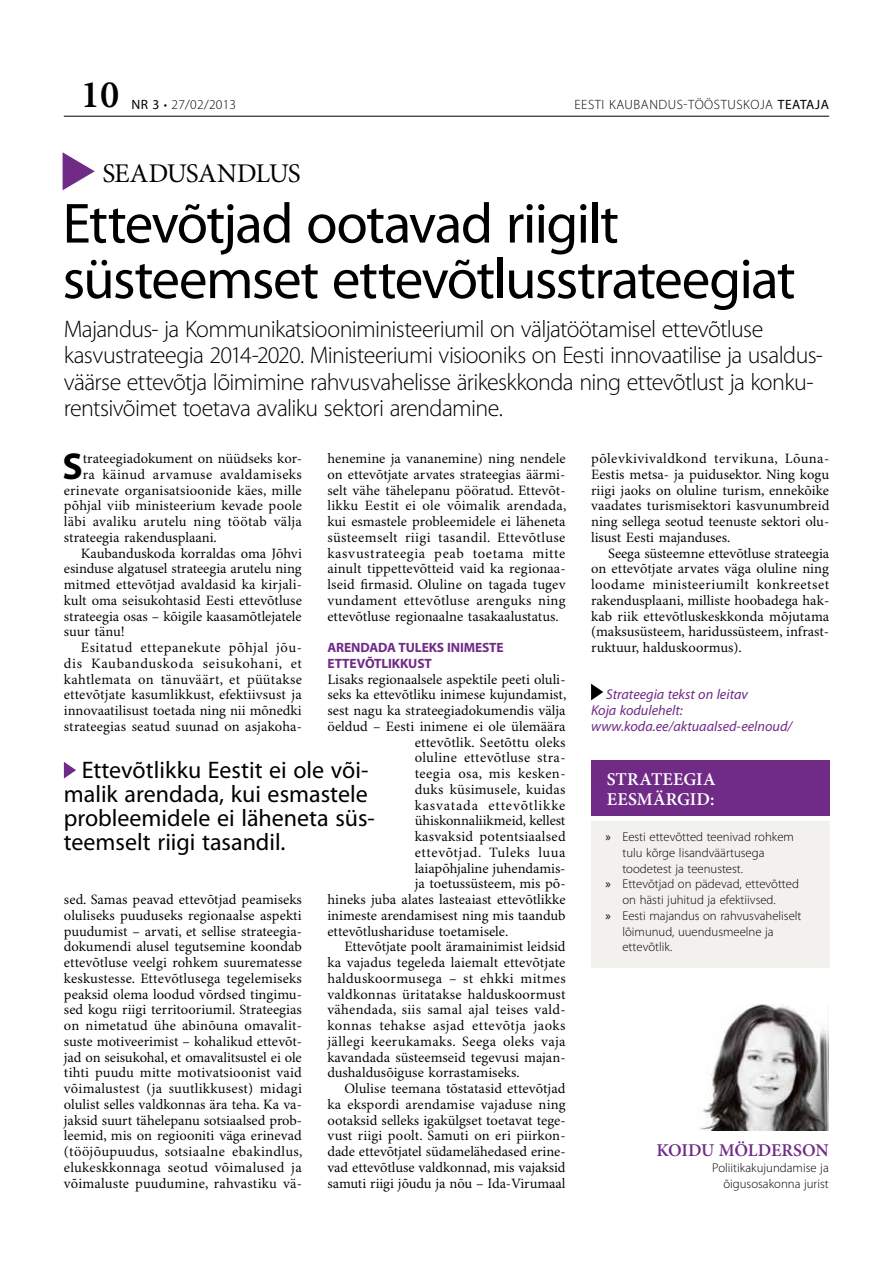
<style>
.page{position:relative;width:893px;height:1263px;background:#fff}
.page>*{position:absolute;margin:0;border:0;box-sizing:border-box;transform-origin:0 0}
.t1{font:57px/55.5px "Myriad Pro";letter-spacing:-.03em;color:#000}
.t2{font:600 39px "Minion Pro";color:#000}
.t3{font:700 37.65px "Myriad Pro";color:#000}
.t4{font:27px "Minion Pro";color:#000}
.t5{font:300 24px/26.2px "Myriad Pro";letter-spacing:-.03em;color:#000}
.t6{font:24px/24px "Myriad Pro";color:#000}
.t7{font:600 18px/19.5px "Minion Pro";letter-spacing:.005em;color:#fff}
.t8{font:600 18px "Minion Pro";letter-spacing:-.01em;color:#702b87}
.t9{font:14.25px/15.8px "Minion Pro";letter-spacing:.005em;color:#000;text-align:justify}
.t10{font:14.25px "Minion Pro";letter-spacing:.03em;color:#000}
.t11{font:italic 14.25px/15.8px "Myriad Pro";color:#702b87}
.t12{font:14.25px "Minion Pro";letter-spacing:.025em;color:#000}
.t13{font:14.25px "Minion Pro";letter-spacing:.035em;color:#000}
.t14{font:14.25px "Minion Pro";letter-spacing:.045em;color:#000}
.t15{font:14.25px "Minion Pro";letter-spacing:.055em;color:#000}
.t16{font:14.25px "Minion Pro";letter-spacing:.04em;color:#000}
.t17{font:300 13.5px "Myriad Pro";letter-spacing:.04em;color:#000}
.t18{font:700 13.5px/15.8px "Myriad Pro";letter-spacing:-.01em;color:#702b87}
.t19{font:300 12.75px/15.8px "Myriad Pro";color:#000;text-align:right}
.s1{font-weight:400}
</style>
<div class="page">
<img style="left:699px;top:1004px;width:130px;height:126px">
<svg style="left:63px;top:152px;width:32px;height:38px"></svg>
<svg style="left:64px;top:762px;width:12px;height:16px"></svg>
<div style="left:591px;top:821px;width:238px;height:147px;background:#f3f1ee"></div>
<div style="left:591px;top:761px;width:238px;height:55px;background:#702b87"></div>
<svg style="left:591px;top:684px;width:12px;height:16px"></svg>
<hr style="left:64px;top:116px;width:765px;height:1px;background:#000">
<h2 class="t2" style="left:81px;top:68px;width:40px">10</h2>
<p class="t17" style="left:131px;top:96px;width:106px"><span class="s1">Nr 3</span> • 27/02/2013</p>
<p class="t17" style="left:574px;top:96px;width:256px">eesti kaubandus-tööstuskoja <span class="s1">teataja</span></p>
<h3 class="t4" style="left:102px;top:157px;width:18px">SEADUSA</h3>
<h3 class="t4" style="left:217px;top:157px;width:37px">NDLUS</h3>
<h1 class="t1" style="left:63px;top:195px;width:734px">Ettevõtjad ootavad riigilt süsteemset ettevõtlusstrateegiat</h1>
<p class="t5" style="left:64px;top:316px;width:761px">Majandus- ja Kommunikatsiooniministeeriumil on väljatöötamisel ettevõtluse kasvustrateegia 2014-2020. Ministeeriumi visiooniks on Eesti innovaatilise ja usaldus&shy;väärse ettevõtja lõimimine rahvusvahelisse ärikeskkonda ning ettevõtlust ja konku&shy;rentsivõimet toetava avaliku sektori arendamine.</p>
<h3 class="t3" style="left:62px;top:442px;width:19px">S</h3>
<p class="t9" style="left:83px;top:451px;width:221px">trateegiadokument on nüüdseks kor-</p>
<p class="t9" style="left:327px;top:451px;width:240px">henemine ja vananemine) ning nendele on ettevõtjate arvates strateegias äärmi&shy;selt vähe tähelepanu pööratud. Ettevõt&shy;likku Eestit ei ole võimalik arendada, kui esmastele probleemidele ei läheneta süsteemselt riigi tasandil. Ettevõtluse kasvustrateegia peab toetama mitte ainult tippettevõtteid vaid ka regionaa&shy;lseid firmasid. Oluline on tagada tugev vundament ettevõtluse arenguks ning ettevõtluse regionaalne tasakaalustatus.</p>
<p class="t18" style="left:328px;top:639px;width:170px">ARENDADA TULEKS INIMESTE<br>ETTE</p>
<p class="t10" style="left:83px;top:466px;width:221px">ra käinud arvamuse avaldamiseks</p>
<p class="t9" style="left:64px;top:482px;width:239px">erinevate organisatsioonide käes, mille</p>
<p class="t9" style="left:64px;top:498px;width:240px">põhjal viib ministeerium kevade poole</p>
<p class="t9" style="left:64px;top:514px;width:240px">läbi avaliku arutelu ning töötab välja</p>
<p class="t9" style="left:64px;top:530px;width:155px">strateegia rakendusplaani.</p>
<p class="t9" style="left:81px;top:545px;width:222px">Kaubanduskoda korraldas oma Jõhvi</p>
<p class="t9" style="left:64px;top:561px;width:239px">esinduse algatusel strateegia arutelu ning</p>
<p class="t9" style="left:64px;top:577px;width:240px">mitmed ettevõtjad avaldasid ka kirjali-</p>
<p class="t9" style="left:64px;top:593px;width:240px">kult oma seisukohtasid Eesti ettevõtluse</p>
<p class="t9" style="left:64px;top:608px;width:239px">strateegia osas – kõigile kaasamõtlejatele</p>
<p class="t9" style="left:64px;top:624px;width:62px">suur tänu!</p>
<p class="t13" style="left:81px;top:639px;width:223px">Esitatud ettepanekute põhjal jõu-</p>
<p class="t14" style="left:64px;top:655px;width:240px">dis Kaubanduskoda seisukohani, et</p>
<p class="t12" style="left:64px;top:670px;width:240px">kahtlemata on tänuväärt, et püütakse</p>
<p class="t9" style="left:64px;top:687px;width:239px">ettevõtjate kasumlikkust, efektiivsust ja</p>
<p class="t9" style="left:64px;top:703px;width:239px">innovaatilisust toetada ning nii mõnedki</p>
<p class="t9" style="left:64px;top:719px;width:240px">strateegias seatud suunad on asjakoha-</p>
<p class="t18" style="left:357px;top:655px;width:74px">VÕTLIKKUST</p>
<p class="t9" style="left:327px;top:672px;width:240px">Lisaks regionaalsele aspektile peeti oluli-</p>
<p class="t9" style="left:327px;top:687px;width:240px">seks ka ettevõtliku inimese kujundamist,</p>
<p class="t9" style="left:327px;top:703px;width:240px">sest nagu ka strateegiadokumendis välja</p>
<p class="t9" style="left:327px;top:719px;width:240px">öeldud – Eesti inimene ei ole ülemäära</p>
<p class="t9" style="left:415px;top:734px;width:152px">ettevõtlik. Seetõttu oleks</p>
<p class="t9" style="left:415px;top:750px;width:152px">oluline ettevõtluse stra-</p>
<p class="t10" style="left:415px;top:765px;width:152px">teegia osa, mis kesken-</p>
<p class="t9" style="left:415px;top:782px;width:152px">duks küsimusele, kuidas</p>
<p class="t15" style="left:415px;top:796px;width:152px">kasvatada ettevõtlikke</p>
<p class="t9" style="left:415px;top:813px;width:152px">ühiskonnaliikmeid, kellest</p>
<p class="t9" style="left:415px;top:829px;width:152px">kasvaksid potentsiaalsed</p>
<p class="t16" style="left:415px;top:844px;width:152px">ettevõtjad. Tuleks luua</p>
<p class="t9" style="left:415px;top:860px;width:152px">laiapõhjaline juhendamis-</p>
<p class="t9" style="left:415px;top:876px;width:152px">ja toetussüsteem, mis põ-</p>
<p class="t9" style="left:327px;top:892px;width:240px">hineks juba alates lasteaiast ettevõtlikke</p>
<p class="t9" style="left:327px;top:908px;width:240px">inimeste arendamisest ning mis taandub</p>
<p class="t9" style="left:327px;top:923px;width:182px">ettevõtlushariduse toetamisele.</p>
<p class="t9" style="left:344px;top:939px;width:223px">Ettevõtjate poolt äramainimist leidsid</p>
<p class="t9" style="left:327px;top:955px;width:240px">ka vajadus tegeleda laiemalt ettevõtjate</p>
<p class="t9" style="left:327px;top:971px;width:240px">halduskoormusega – st ehkki mitmes</p>
<p class="t9" style="left:327px;top:986px;width:240px">valdkonnas üritatakse halduskoormust</p>
<p class="t9" style="left:327px;top:1002px;width:240px">vähendada, siis samal ajal teises vald-</p>
<p class="t10" style="left:327px;top:1017px;width:240px">konnas tehakse asjad ettevõtja jaoks</p>
<p class="t12" style="left:327px;top:1033px;width:240px">jällegi keerukamaks. Seega oleks vaja</p>
<p class="t9" style="left:327px;top:1049px;width:240px">kavandada süsteemseid tegevusi majan-</p>
<p class="t9" style="left:327px;top:1065px;width:194px">dushaldusõiguse korrastamiseks.</p>
<p class="t9" style="left:344px;top:1081px;width:223px">Olulise teemana tõstatasid ettevõtjad</p>
<p class="t9" style="left:327px;top:1097px;width:240px">ka ekspordi arendamise vajaduse ning</p>
<p class="t9" style="left:327px;top:1112px;width:240px">ootaksid selleks igakülgset toetavat tege-</p>
<p class="t9" style="left:327px;top:1128px;width:240px">vust riigi poolt. Samuti on eri piirkon-</p>
<p class="t9" style="left:327px;top:1144px;width:240px">dade ettevõtjatel südamelähedased erine-</p>
<p class="t9" style="left:327px;top:1160px;width:240px">vad ettevõtluse valdkonnad, mis vajaksid</p>
<p class="t9" style="left:327px;top:1175px;width:240px">samuti riigi jõudu ja nõu – Ida-Virumaal</p>
<h3 class="t6" style="left:64px;top:758px;width:313px;text-indent:18px">Ettevõtlikku Eestit ei ole või&shy;malik arendada, kui esmastele probleemidele ei läheneta süs&shy;teemselt riigi tasandil.</h3>
<p class="t9" style="left:64px;top:892px;width:240px">sed. Samas peavad ettevõtjad peamiseks oluliseks puuduseks regionaalse aspekti puudumist – arvati, et sellise strateegia&shy;dokumendi alusel tegutsemine koondab ettevõtluse veelgi rohkem suurematesse keskustesse. Ettevõtlusega tegelemiseks peaksid olema loodud võrdsed tingimu&shy;sed kogu riigi territooriumil. Strateegias on nimetatud ühe abinõuna omavalit&shy;suste motiveerimist – kohalikud ettevõt&shy;jad on seisukohal, et omavalitsustel ei ole tihti puudu mitte motivatsioonist vaid võimalustest (ja suutlikkusest) midagi olulist selles valdkonnas ära teha. Ka va&shy;jaksid suurt tähelepanu sotsiaalsed prob&shy;leemid, mis on regiooniti väga erinevad (tööjõupuudus, sotsiaalne ebakindlus, elukeskkonnaga seotud võimalused ja võimaluste puudumine, rahvastiku vä-</p>
<p class="t9" style="left:591px;top:451px;width:240px">põlevkivivaldkond tervikuna, Lõuna-Eestis metsa- ja puidusektor. Ning kogu riigi jaoks on oluline turism, ennekõike vaadates turismisektori kasvunumbreid ning sellega seotud teenuste sektori olu&shy;lisust Eesti majanduses.</p>
<p class="t9" style="left:591px;top:545px;width:240px;text-indent:17px">Seega süsteemne ettevõtluse strateegia on ettevõtjate arvates väga oluline ning loodame ministeeriumilt konkreetset rakendusplaani, milliste hoobadega hak&shy;kab riik ettevõtluskeskkonda mõjutama (maksusüsteem, haridussüsteem, infrast&shy;ruktuur, halduskoormus).</p>
<p class="t11" style="left:591px;top:686px;width:203px;text-indent:15px">Strateegia tekst on leitav<br>Koja kodulehelt: www.koda.ee/aktuaalsed-eelnoud/</p>
<p class="t7" style="left:607px;top:770px;width:110px">STRATEEGIA<br>EESMÄRGID:</p>
<p class="t19" style="left:605px;top:829px;width:190px"><span class="s1">»</span> Eesti ettevõtted teenivad rohkem</p>
<p class="t19" style="left:622px;top:845px;width:144px">tulu kõrge lisandväärtusega</p>
<p class="t19" style="left:622px;top:860px;width:122px">toodetest ja teenustest.</p>
<p class="t19" style="left:605px;top:876px;width:195px"><span class="s1">»</span> Ettevõtjad on pädevad, ettevõtted</p>
<p class="t19" style="left:622px;top:892px;width:155px">on hästi juhitud ja efektiivsed.</p>
<p class="t19" style="left:605px;top:908px;width:198px"><span class="s1">»</span> Eesti majandus on rahvusvaheliselt</p>
<p class="t19" style="left:622px;top:923px;width:153px">lõimunud, uuendusmeelne ja</p>
<p class="t19" style="left:622px;top:939px;width:51px">ettevõtlik.</p>
<p class="t8" style="left:657px;top:1138px;width:170px">KOIDU MÖLDERSON</p>
<p class="t19" style="left:712px;top:1160px;width:118px">Poliitikakujundamise ja õigusosakonna jurist</p>
</div>
